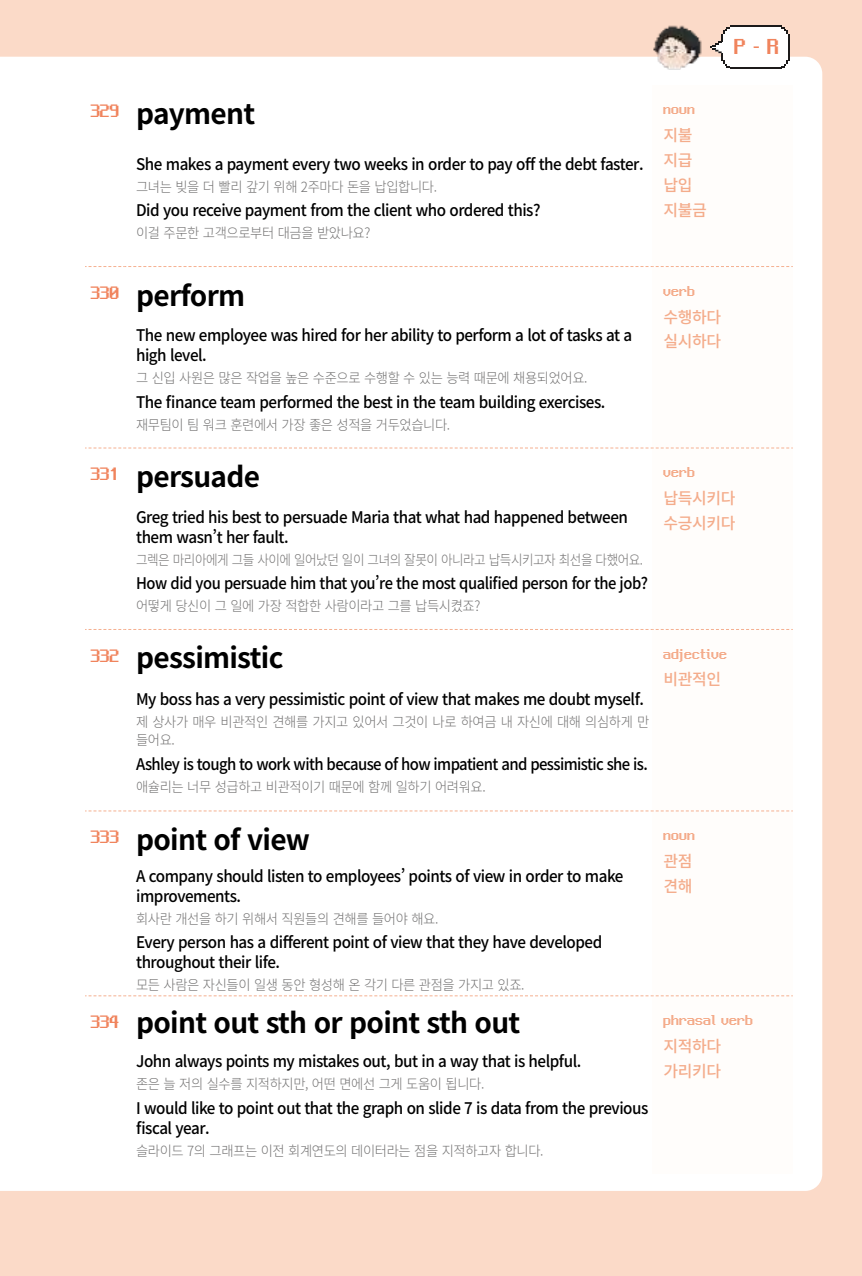
<style>
.page{position:relative;width:862px;height:1276px;background:#fbdac8}
.page>*{position:absolute;margin:0;border:0;box-sizing:border-box;transform-origin:0 0}
.t1{font:700 28px "Noto Sans CJ Kkr";letter-spacing:-.025em;color:#000}
.t2{font:24px "Neo Dunggeunmo Pro";color:#f0845d}
.t3{font:500 16px/20px "Noto Sans CJ Kkr";letter-spacing:-.03em;color:#000;scale:.95 1}
.t4{font:500 16px "Noto Sans CJ Kkr";letter-spacing:-.03em;color:#000;scale:.93 1}
.t5{font:500 16px "Noto Sans CJ Kkr";letter-spacing:-.03em;color:#000;scale:.92 1}
.t6{font:500 16px/24.8px "Noto Sans CJ Kkr";letter-spacing:-.025em;color:#f4ac8b}
.t7{font:16px "Neo Dunggeunmo Pro";color:#f4ac8b}
.t8{font:300 14px/18px "Noto Sans CJ Kkr";letter-spacing:-.03em;color:#727171;scale:.95 1}
.t9{font:300 14px "Noto Sans CJ Kkr";letter-spacing:-.03em;color:#727171;scale:.9 1}
</style>
<div class="page">
<div style="left:0;top:57px;width:822px;height:1134px;background:#fff"></div>
<div style="left:85px;top:85px;width:567px;height:1089px;background:#fff"></div>
<div style="left:652px;top:85px;width:141px;height:1089px;background:#fffdfb"></div>
<svg style="left:85px;top:810px;width:708px;height:1px"></svg>
<svg style="left:85px;top:995px;width:708px;height:1px"></svg>
<svg style="left:85px;top:629px;width:708px;height:1px"></svg>
<svg style="left:85px;top:266px;width:708px;height:1px"></svg>
<svg style="left:85px;top:447px;width:708px;height:1px"></svg>
<hr style="left:729px;top:67px;width:52px;height:2px;background:#1c1a1a">
<hr style="left:729px;top:26px;width:52px;height:1px;background:#1c1a1a">
<svg style="left:710px;top:27px;width:79px;height:40px;background:#f1eeed"></svg>
<img style="left:649px;top:26px;width:53px;height:43px">
<h1 class="t1" style="left:91px;top:98px;width:166px"><sup>329</sup> payment</h1>
<p class="t7" style="left:663px;top:102px;width:33px">noun</p>
<p class="t6" style="left:663px;top:123px;width:45px">지불 지급 납입 지불금</p>
<p class="t3" style="left:136px;top:154px;width:535px">She makes a payment every two weeks in order to pay off the debt faster.</p>
<p class="t8" style="left:136px;top:178px;width:318px">그녀는 빚을 더 빨리 갚기 위해 2주마다 돈을 납입합니다.</p>
<p class="t3" style="left:136px;top:201px;width:427px">Did you receive payment from the client who ordered this?</p>
<p class="t8" style="left:136px;top:225px;width:248px">이걸 주문한 고객으로부터 대금을 받았나요?</p>
<h2 class="t2" style="left:734px;top:36px;width:47px">P - R</h2>
<h1 class="t1" style="left:91px;top:279px;width:156px"><sup>330</sup> perform</h1>
<p class="t7" style="left:663px;top:283px;width:33px">verb</p>
<p class="t6" style="left:663px;top:304px;width:59px">수행하다</p>
<p class="t3" style="left:136px;top:326px;width:524px">The new employee was hired for her ability to perform a lot of tasks at a</p>
<p class="t6" style="left:663px;top:329px;width:59px">실시하다</p>
<p class="t3" style="left:136px;top:346px;width:76px">high level.</p>
<p class="t8" style="left:136px;top:369px;width:477px">그 신입 사원은 많은 작업을 높은 수준으로 수행할 수 있는 능력 때문에 채용되었어요.</p>
<p class="t3" style="left:136px;top:392px;width:495px">The finance team performed the best in the team building exercises.</p>
<p class="t8" style="left:136px;top:416px;width:332px">재무팀이 팀 워크 훈련에서 가장 좋은 성적을 거두었습니다.</p>
<h1 class="t1" style="left:91px;top:461px;width:171px"><sup>331</sup> persuade</h1>
<p class="t7" style="left:663px;top:465px;width:33px">verb</p>
<p class="t6" style="left:663px;top:486px;width:73px">납득시키다</p>
<p class="t3" style="left:136px;top:507px;width:519px">Greg tried his best to persuade Maria that what had happened between</p>
<p class="t6" style="left:663px;top:511px;width:73px">수긍시키다</p>
<p class="t3" style="left:136px;top:527px;width:162px">them wasn’t her fault.</p>
<p class="t9" style="left:136px;top:552px;width:565px">그렉은 마리아에게 그들 사이에 일어났던 일이 그녀의 잘못이 아니라고 납득시키고자 최선을 다했어요.</p>
<p class="t5" style="left:136px;top:574px;width:558px">How did you persuade him that you’re the most qualified person for the job?</p>
<p class="t8" style="left:136px;top:597px;width:364px">어떻게 당신이 그 일에 가장 적합한 사람이라고 그를 납득시켰죠?</p>
<h1 class="t1" style="left:91px;top:642px;width:194px"><sup>332</sup> pessimistic</h1>
<p class="t7" style="left:663px;top:646px;width:66px">adjective</p>
<p class="t6" style="left:663px;top:667px;width:59px">비관적인</p>
<p class="t3" style="left:136px;top:690px;width:536px">My boss has a very pessimistic point of view that makes me doubt myself.</p>
<p class="t8" style="left:136px;top:713px;width:542px">제 상사가 매우 비관적인 견해를 가지고 있어서 그것이 나로 하여금 내 자신에 대해 의심하게 만 들어요.</p>
<p class="t4" style="left:136px;top:755px;width:552px">Ashley is tough to work with because of how impatient and pessimistic she is.</p>
<p class="t8" style="left:136px;top:778px;width:369px">애슐리는 너무 성급하고 비관적이기 때문에 함께 일하기 어려워요.</p>
<h1 class="t1" style="left:91px;top:824px;width:221px"><sup>333</sup> point of view</h1>
<p class="t7" style="left:663px;top:828px;width:33px">noun</p>
<p class="t6" style="left:663px;top:849px;width:31px">관점 견해</p>
<p class="t3" style="left:136px;top:866px;width:514px">A company should listen to employees’ points of view in order to make improvements.</p>
<p class="t8" style="left:136px;top:910px;width:320px">회사란 개선을 하기 위해서 직원들의 견해를 들어야 해요.</p>
<p class="t3" style="left:136px;top:932px;width:492px">Every person has a different point of view that they have developed throughout their life.</p>
<p class="t8" style="left:136px;top:976px;width:410px">모든 사람은 자신들이 일생 동안 형성해 온 각기 다른 관점을 가지고 있죠.</p>
<h1 class="t1" style="left:91px;top:1007px;width:431px"><sup>334</sup> point out sth or point sth out</h1>
<p class="t7" style="left:663px;top:1013px;width:92px">phrasal verb</p>
<p class="t6" style="left:663px;top:1034px;width:59px">지적하다 가리키다</p>
<p class="t3" style="left:136px;top:1051px;width:470px">John always points my mistakes out, but in a way that is helpful.</p>
<p class="t8" style="left:136px;top:1075px;width:368px">존은 늘 저의 실수를 지적하지만, 어떤 면에선 그게 도움이 됩니다.</p>
<p class="t3" style="left:136px;top:1098px;width:541px">I would like to point out that the graph on slide 7 is data from the previous fiscal year.</p>
<p class="t8" style="left:136px;top:1142px;width:430px">슬라이드 7의 그래프는 이전 회계연도의 데이터라는 점을 지적하고자 합니다.</p>
</div>
